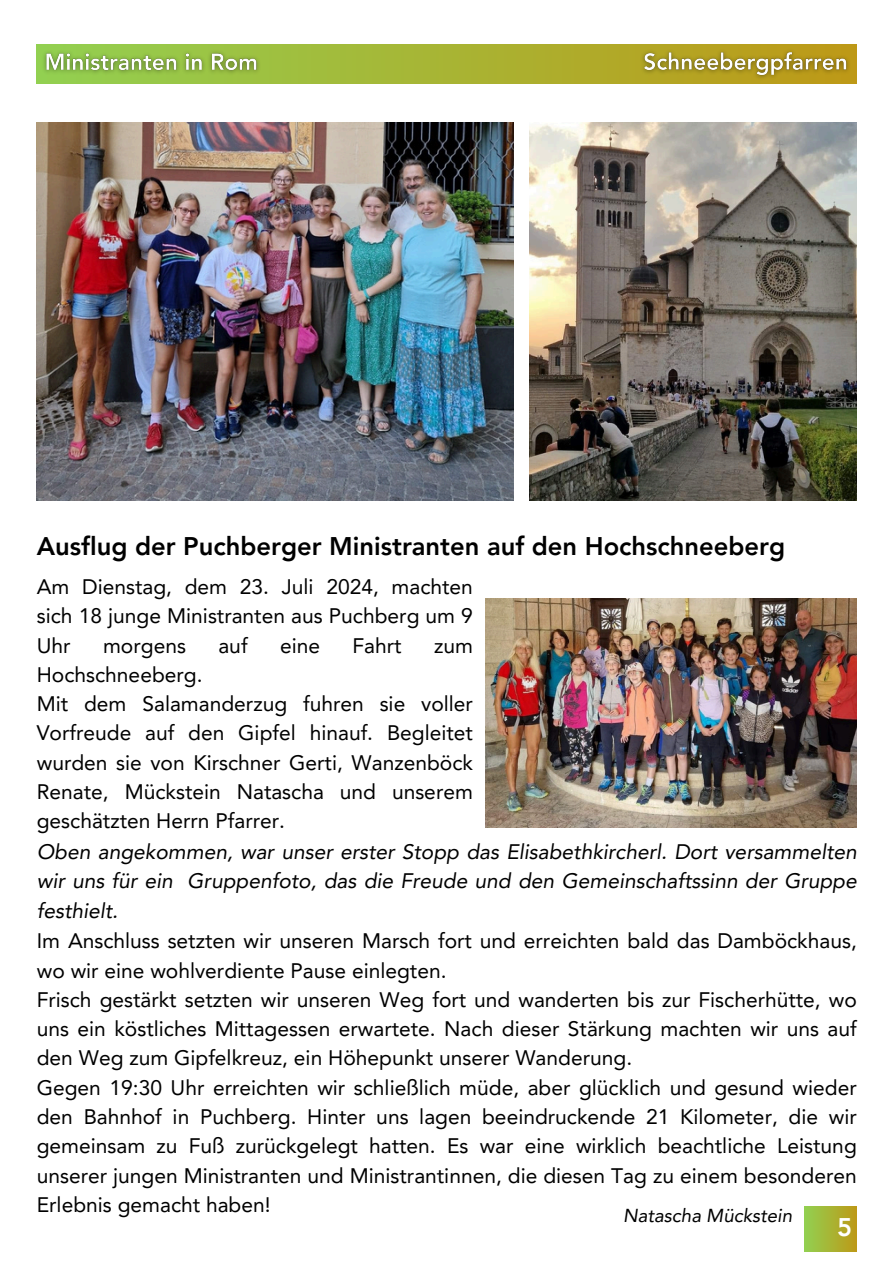
<style>
.page{position:relative;width:894px;height:1264px;background:#fff}
.page>*{position:absolute;margin:0;border:0;box-sizing:border-box;transform-origin:0 0}
.t1{font:800 25.5px "Avenir LT Pro";color:#000}
.t2{font:800 25.5px "Avenir LT Pro";color:#fff}
.t3{font:21px/29.2px "Avenir LT Pro";color:#000}
.t4{font:italic 21px/29.2px "Avenir LT Pro";color:#000;text-align:justify}
.t5{font:italic 18.75px "Avenir LT Pro";color:#000}
</style>
<div class="page">
<svg style="left:37px;top:44px;width:819px;height:40px;fill:#a7b534"></svg>
<img style="left:634px;top:44px;width:221px;height:40px">
<img style="left:38px;top:44px;width:228px;height:36px">
<div style="left:804px;top:1206px;width:52px;height:45px;background:linear-gradient(to right,#92d052,#bb9b19)"></div>
<img style="left:485px;top:598px;width:371px;height:229px">
<img style="left:37px;top:122px;width:476px;height:378px">
<img style="left:530px;top:122px;width:326px;height:378px">
<p class="t1" style="left:37px;top:535px;width:749px">Ausflug der Puchberger Ministranten auf den Hochschneeberg</p>
<h1 class="t3" style="left:37px;top:574px;width:437px;text-align:justify">Am Dienstag, dem 23. Juli 2024, machten sich 18 junge Ministranten aus Puchberg um 9<br>Uhr</h1>
<h1 class="t3" style="left:103px;top:632px;width:84px">morgens</h1>
<h1 class="t3" style="left:218px;top:632px;width:31px">auf</h1>
<h1 class="t3" style="left:280px;top:632px;width:42px">eine</h1>
<h1 class="t3" style="left:352px;top:632px;width:51px">Fahrt</h1>
<h1 class="t3" style="left:434px;top:632px;width:40px">zum</h1>
<h1 class="t3" style="left:37px;top:662px;width:437px">Hochschneeberg.<br>Mit dem Salamanderzug fuhren sie voller Vorfreude auf den Gipfel hinauf. Begleitet wurden sie von Kirschner Gerti, Wanzenböck Renate, Mückstein Natascha und unserem geschätzten Herrn Pfarrer.</h1>
<h3 class="t4" style="left:37px;top:839px;width:821px">Oben angekommen, war unser erster Stopp das Elisabethkircherl. Dort versammelten wir uns für ein Gruppenfoto, das die Freude und den Gemeinschaftssinn der Gruppe festhielt.</h3>
<p class="t3" style="left:37px;top:928px;width:821px">Im Anschluss setzten wir unseren Marsch fort und erreichten bald das Damböckhaus, wo wir eine wohlverdiente Pause einlegten.<br>Frisch gestärkt setzten wir unseren Weg fort und wanderten bis zur Fischerhütte, wo uns ein köstliches Mittagessen erwartete. Nach dieser Stärkung machten wir uns auf den Weg zum Gipfelkreuz, ein Höhepunkt unserer Wanderung.<br>Gegen 19:30 Uhr erreichten wir schließlich müde, aber glücklich und gesund wieder den Bahnhof in Puchberg. Hinter uns lagen beeindruckende 21 Kilometer, die wir gemeinsam zu Fuß zurückgelegt hatten. Es war eine wirklich beachtliche Leistung unserer jungen Ministranten und Ministrantinnen, die diesen Tag zu einem besonderen Erlebnis gemacht haben!</p>
<h3 class="t5" style="left:623px;top:1207px;width:170px">Natascha Mückstein</h3>
<p class="t2" style="left:837px;top:1216px;width:17px">5</p>
</div>
